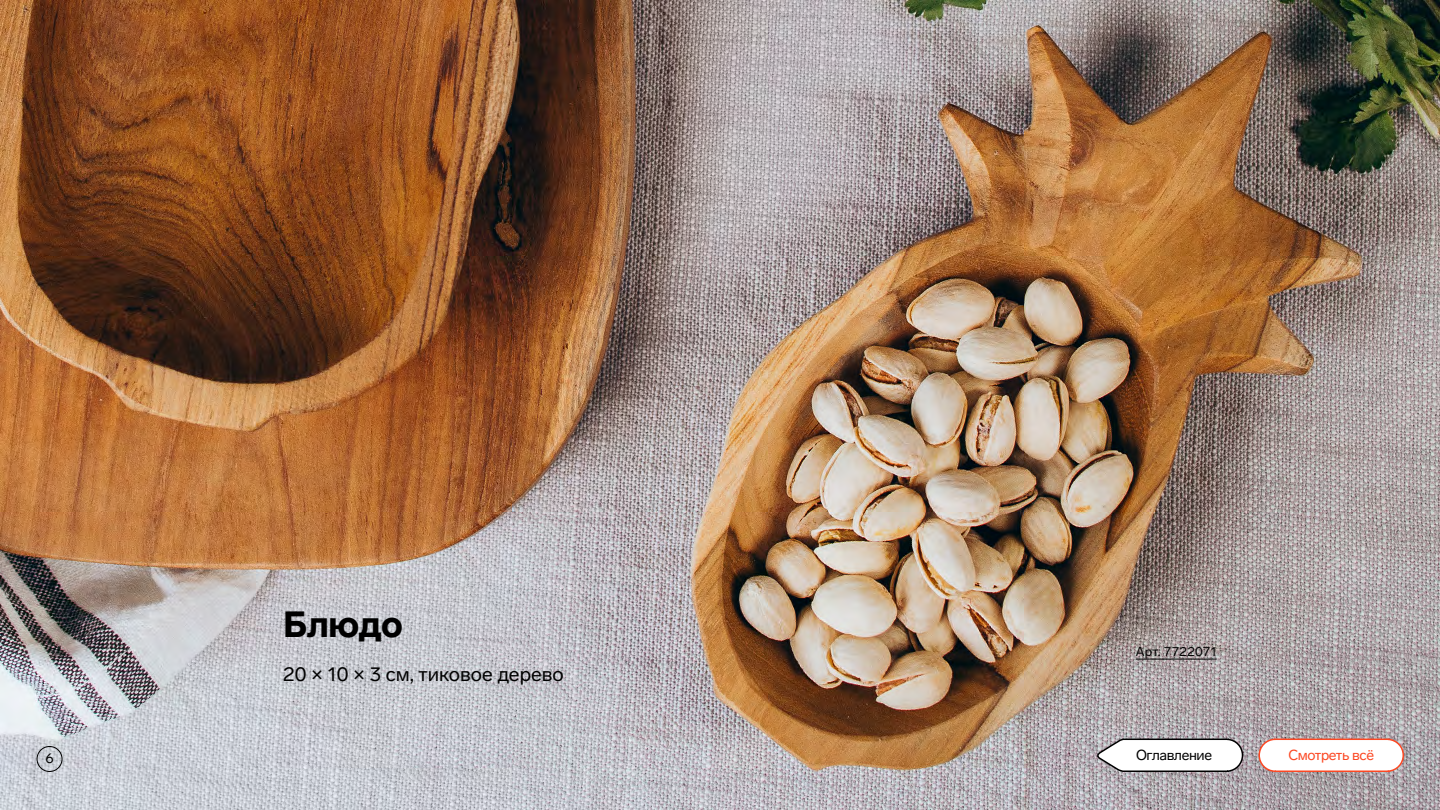
<style>
.page{position:relative;width:1440px;height:810px;background:#fff}
.page>*{position:absolute;margin:0;border:0;box-sizing:border-box;transform-origin:0 0}
.t1{font:900 36px "Lab Grotesque";letter-spacing:-.02em;color:#000}
.t2{font:20px "Lab Grotesque";color:#000}
.t3{font:14.4px "Lab Grotesque";letter-spacing:-.025em;color:#fc4823}
.t4{font:14.4px "Lab Grotesque";letter-spacing:-.025em;color:#000}
.t5{font:14px "Lab Grotesque";color:#000}
.t6{font:13px "Lab Grotesque";letter-spacing:.03em;color:#000}
</style>
<div class="page">
<img style="left:0;top:0;width:1440px;height:810px">
<hr style="left:1136px;top:659px;width:81px;height:1px;background:#000">
<div style="left:1259px;top:739px;width:144px;height:32px;background:#fff;border-radius:16px"></div>
<div style="left:1258px;top:739px;width:146px;height:33px;border:2px solid #fc4823;border-radius:16px"></div>
<div style="left:37px;top:746px;width:26px;height:26px;border:1px solid #000;border-radius:50%"></div>
<svg style="left:1095px;top:738px;width:149px;height:35px"></svg>
<div style="left:1125px;top:749px;width:98px;height:11px;background:#fff"></div>
<h1 class="t1" style="left:283px;top:603px;width:121px">Блюдо</h1>
<p class="t2" style="left:283px;top:662px;width:282px">20 × 10 × 3 см, тиковое дерево</p>
<p class="t6" style="left:1136px;top:644px;width:82px">Арт. 7722071</p>
<p class="t5" style="left:45px;top:750px;width:10px">6</p>
<p class="t4" style="left:1136px;top:746px;width:78px">Оглавление</p>
<p class="t3" style="left:1288px;top:746px;width:87px">Смотреть всё</p>
</div>
